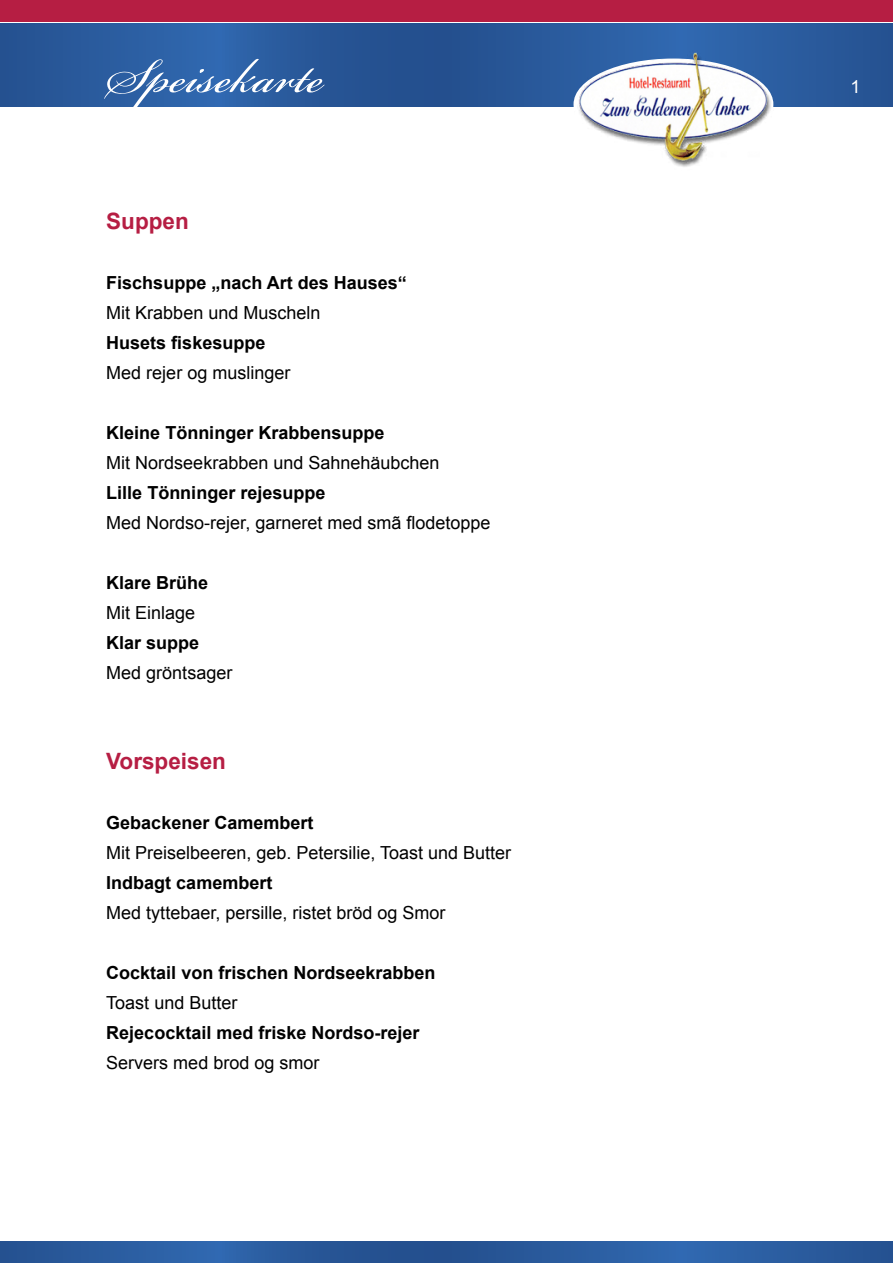
<style>
.page{position:relative;width:893px;height:1263px;background:#fff}
.page>*{position:absolute;margin:0;border:0;box-sizing:border-box;transform-origin:0 0}
.t1{font:75px "Bickham Script Pro";color:#fff}
.t2{font:700 22.5px "Arial";color:#b61e43}
.t3{font:18px "Arial";color:#000}
.t4{font:700 18px "Arial";color:#000}
.t5{font:18px "Arial";color:#fff}
</style>
<div class="page">
<svg style="left:0;top:23px;width:893px;height:83px;background:#29599b"></svg>
<div style="left:0;top:0;width:893px;height:21px;background:#b61e43"></div>
<img style="left:574px;top:45px;width:213px;height:122px">
<svg style="left:0;top:1242px;width:893px;height:21px;background:#295b9d"></svg>
<h1 class="t1" style="left:106px;top:22px;width:219px">Speisekarte</h1>
<p class="t2" style="left:106px;top:206px;width:84px">Suppen</p>
<p class="t4" style="left:106px;top:271px;width:302px">Fischsuppe „nach Art des Hauses“</p>
<p class="t3" style="left:106px;top:301px;width:216px">Mit Krabben und Muscheln</p>
<p class="t4" style="left:106px;top:331px;width:161px">Husets fiskesuppe</p>
<p class="t3" style="left:106px;top:361px;width:186px">Med rejer og muslinger</p>
<p class="t4" style="left:106px;top:421px;width:280px">Kleine Tönninger Krabbensuppe</p>
<p class="t3" style="left:106px;top:451px;width:335px">Mit Nordseekrabben und Sahnehäubchen</p>
<p class="t4" style="left:106px;top:481px;width:221px">Lille Tönninger rejesuppe</p>
<p class="t3" style="left:106px;top:511px;width:386px">Med Nordso-rejer, garneret med smã flodetoppe</p>
<p class="t4" style="left:106px;top:571px;width:104px">Klare Brühe</p>
<p class="t3" style="left:106px;top:601px;width:91px">Mit Einlage</p>
<p class="t4" style="left:106px;top:631px;width:95px">Klar suppe</p>
<p class="t3" style="left:106px;top:661px;width:128px">Med gröntsager</p>
<p class="t2" style="left:106px;top:746px;width:121px">Vorspeisen</p>
<p class="t4" style="left:106px;top:811px;width:209px">Gebackener Camembert</p>
<p class="t3" style="left:106px;top:841px;width:406px">Mit Preiselbeeren, geb. Petersilie, Toast und Butter</p>
<p class="t4" style="left:106px;top:871px;width:168px">Indbagt camembert</p>
<p class="t3" style="left:106px;top:901px;width:341px">Med tyttebaer, persille, ristet bröd og Smor</p>
<p class="t4" style="left:106px;top:961px;width:331px">Cocktail von frischen Nordseekrabben</p>
<p class="t3" style="left:106px;top:991px;width:133px">Toast und Butter</p>
<p class="t4" style="left:106px;top:1021px;width:315px">Rejecocktail med friske Nordso-rejer</p>
<p class="t3" style="left:106px;top:1051px;width:215px">Servers med brod og smor</p>
<p class="t5" style="left:850px;top:75px;width:12px">1</p>
</div>
